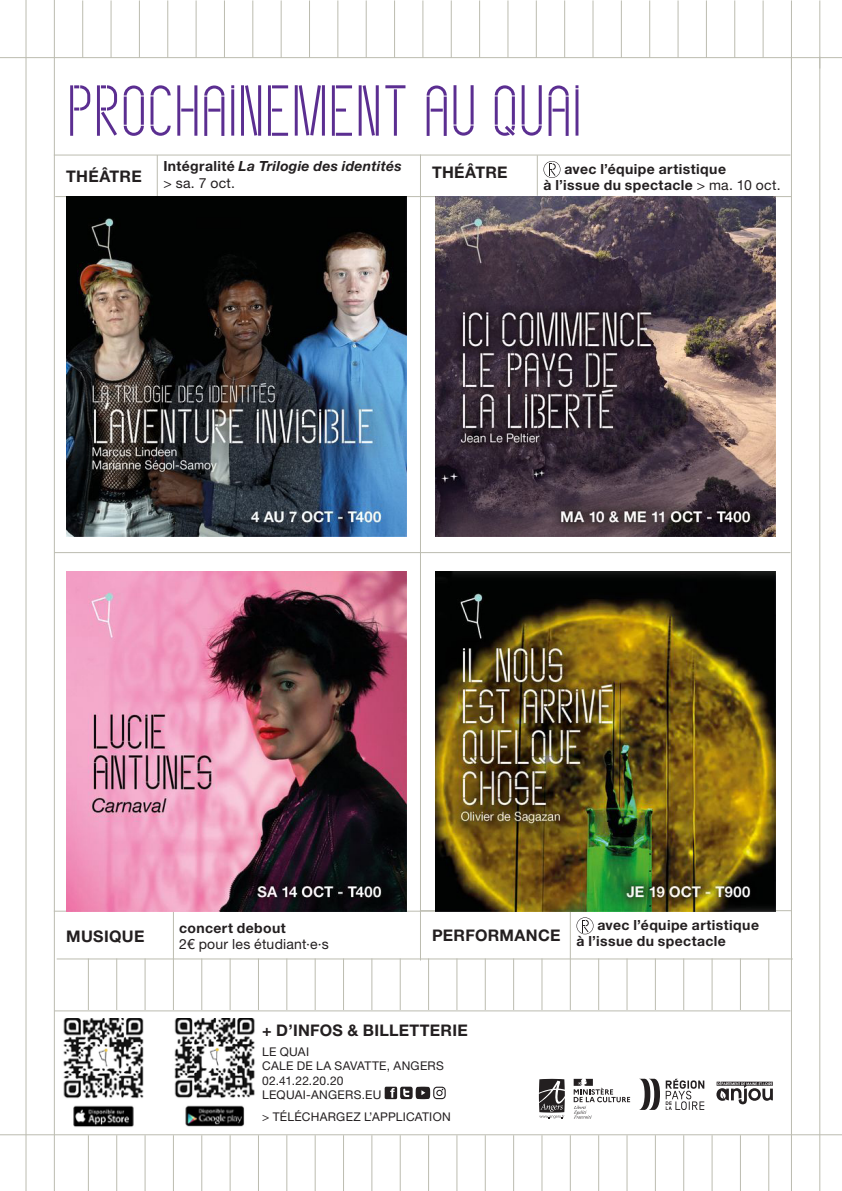
<style>
.page{position:relative;width:842px;height:1191px;background:#fff}
.page>*{position:absolute;margin:0;border:0;box-sizing:border-box;transform-origin:0 0}
.t1{font:72px "STENCILQUAI Regular";letter-spacing:-.005em;color:#5b2e91}
.t2{font:700 16px "Helvetica Neue LT Std";letter-spacing:.02em;color:#231f20}
.t3{font:700 14px/16px "Helvetica Neue LT Std";letter-spacing:.03em;color:#231f20}
.t4{font:italic 700 14px/16.8px "Helvetica Neue LT Std";letter-spacing:.02em;color:#231f20}
.t5{font:14px "Helvetica Neue LT Std";letter-spacing:.015em;color:#231f20}
.t6{font:12px/14.4px "Helvetica Neue LT Std";letter-spacing:.02em;color:#231f20}
.s1{font-style:normal}
.s2{font-weight:400;font-style:normal}
.s3{font-weight:400}
</style>
<div class="page">
<svg style="left:716px;top:1081px;width:57px;height:23px"></svg>
<svg style="left:574px;top:1078px;width:56px;height:40px"></svg>
<svg style="left:539px;top:1078px;width:26px;height:40px"></svg>
<svg style="left:639px;top:1078px;width:21px;height:32px"></svg>
<svg style="left:666px;top:1078px;width:38px;height:32px"></svg>
<hr style="left:0;top:57px;width:842px;height:1px;background:#bcbcb0">
<hr style="left:0;top:1134px;width:842px;height:1px;background:#bcbcb0">
<hr style="left:26px;top:0;width:1px;height:1191px;background:#bcbcb0">
<hr style="left:54px;top:0;width:1px;height:1191px;background:#bcbcb0">
<hr style="left:88px;top:1135px;width:1px;height:56px;background:#bcbcb0">
<hr style="left:116px;top:1135px;width:1px;height:56px;background:#bcbcb0">
<hr style="left:145px;top:1135px;width:1px;height:56px;background:#bcbcb0">
<hr style="left:173px;top:1135px;width:1px;height:56px;background:#bcbcb0">
<hr style="left:201px;top:1135px;width:1px;height:56px;background:#bcbcb0">
<hr style="left:230px;top:1135px;width:1px;height:56px;background:#bcbcb0">
<hr style="left:258px;top:1135px;width:1px;height:56px;background:#bcbcb0">
<hr style="left:286px;top:1135px;width:1px;height:56px;background:#bcbcb0">
<hr style="left:315px;top:1135px;width:1px;height:56px;background:#bcbcb0">
<hr style="left:343px;top:1135px;width:1px;height:56px;background:#bcbcb0">
<hr style="left:371px;top:1135px;width:1px;height:56px;background:#bcbcb0">
<hr style="left:400px;top:1135px;width:1px;height:56px;background:#bcbcb0">
<hr style="left:428px;top:1135px;width:1px;height:56px;background:#bcbcb0">
<hr style="left:456px;top:1135px;width:1px;height:56px;background:#bcbcb0">
<hr style="left:485px;top:1135px;width:1px;height:56px;background:#bcbcb0">
<hr style="left:513px;top:1135px;width:1px;height:56px;background:#bcbcb0">
<hr style="left:541px;top:1135px;width:1px;height:56px;background:#bcbcb0">
<hr style="left:570px;top:1135px;width:1px;height:56px;background:#bcbcb0">
<hr style="left:598px;top:1135px;width:1px;height:56px;background:#bcbcb0">
<hr style="left:626px;top:1135px;width:1px;height:56px;background:#bcbcb0">
<hr style="left:655px;top:1135px;width:1px;height:56px;background:#bcbcb0">
<hr style="left:683px;top:1135px;width:1px;height:56px;background:#bcbcb0">
<hr style="left:711px;top:1135px;width:1px;height:56px;background:#bcbcb0">
<hr style="left:740px;top:1135px;width:1px;height:56px;background:#bcbcb0">
<hr style="left:768px;top:1135px;width:1px;height:56px;background:#bcbcb0">
<hr style="left:791px;top:56px;width:1px;height:1135px;background:#bcbcb0">
<hr style="left:819px;top:57px;width:1px;height:1134px;background:#bcbcb0">
<hr style="left:82px;top:0;width:1px;height:58px;background:#bcbcb0">
<hr style="left:111px;top:0;width:1px;height:58px;background:#bcbcb0">
<hr style="left:139px;top:0;width:1px;height:58px;background:#bcbcb0">
<hr style="left:167px;top:0;width:1px;height:58px;background:#bcbcb0">
<hr style="left:196px;top:0;width:1px;height:58px;background:#bcbcb0">
<hr style="left:224px;top:0;width:1px;height:58px;background:#bcbcb0">
<hr style="left:252px;top:0;width:1px;height:58px;background:#bcbcb0">
<hr style="left:281px;top:0;width:1px;height:58px;background:#bcbcb0">
<hr style="left:309px;top:0;width:1px;height:58px;background:#bcbcb0">
<hr style="left:337px;top:0;width:1px;height:58px;background:#bcbcb0">
<hr style="left:366px;top:0;width:1px;height:58px;background:#bcbcb0">
<hr style="left:394px;top:0;width:1px;height:58px;background:#bcbcb0">
<hr style="left:422px;top:0;width:1px;height:58px;background:#bcbcb0">
<hr style="left:451px;top:0;width:1px;height:58px;background:#bcbcb0">
<hr style="left:479px;top:0;width:1px;height:58px;background:#bcbcb0">
<hr style="left:507px;top:0;width:1px;height:58px;background:#bcbcb0">
<hr style="left:536px;top:0;width:1px;height:58px;background:#bcbcb0">
<hr style="left:564px;top:0;width:1px;height:58px;background:#bcbcb0">
<hr style="left:592px;top:0;width:1px;height:58px;background:#bcbcb0">
<hr style="left:621px;top:0;width:1px;height:58px;background:#bcbcb0">
<hr style="left:649px;top:0;width:1px;height:58px;background:#bcbcb0">
<hr style="left:677px;top:0;width:1px;height:58px;background:#bcbcb0">
<hr style="left:706px;top:0;width:1px;height:58px;background:#bcbcb0">
<hr style="left:734px;top:0;width:1px;height:58px;background:#bcbcb0">
<hr style="left:763px;top:0;width:1px;height:58px;background:#bcbcb0">
<hr style="left:791px;top:0;width:1px;height:69px;background:#bcbcb0">
<hr style="left:819px;top:0;width:1px;height:69px;background:#bcbcb0">
<hr style="left:54px;top:154px;width:736px;height:1px;background:#bcbcb0">
<hr style="left:157px;top:155px;width:1px;height:41px;background:#bcbcb0">
<hr style="left:537px;top:155px;width:1px;height:41px;background:#bcbcb0">
<hr style="left:54px;top:552px;width:736px;height:1px;background:#bcbcb0">
<hr style="left:420px;top:154px;width:1px;height:806px;background:#bcbcb0">
<hr style="left:54px;top:910px;width:381px;height:1px;background:#bcbcb0">
<hr style="left:57px;top:958px;width:736px;height:1px;background:#bcbcb0">
<hr style="left:54px;top:1010px;width:736px;height:1px;background:#bcbcb0">
<hr style="left:88px;top:958px;width:1px;height:52px;background:#bcbcb0">
<hr style="left:116px;top:958px;width:1px;height:52px;background:#bcbcb0">
<hr style="left:145px;top:958px;width:1px;height:52px;background:#bcbcb0">
<hr style="left:173px;top:911px;width:1px;height:99px;background:#bcbcb0">
<hr style="left:201px;top:958px;width:1px;height:52px;background:#bcbcb0">
<hr style="left:230px;top:958px;width:1px;height:52px;background:#bcbcb0">
<hr style="left:258px;top:958px;width:1px;height:52px;background:#bcbcb0">
<hr style="left:286px;top:958px;width:1px;height:52px;background:#bcbcb0">
<hr style="left:315px;top:958px;width:1px;height:52px;background:#bcbcb0">
<hr style="left:343px;top:958px;width:1px;height:52px;background:#bcbcb0">
<hr style="left:371px;top:958px;width:1px;height:52px;background:#bcbcb0">
<hr style="left:400px;top:958px;width:1px;height:52px;background:#bcbcb0">
<hr style="left:428px;top:958px;width:1px;height:52px;background:#bcbcb0">
<hr style="left:456px;top:958px;width:1px;height:52px;background:#bcbcb0">
<hr style="left:485px;top:958px;width:1px;height:52px;background:#bcbcb0">
<hr style="left:513px;top:958px;width:1px;height:52px;background:#bcbcb0">
<hr style="left:541px;top:958px;width:1px;height:52px;background:#bcbcb0">
<hr style="left:570px;top:911px;width:1px;height:99px;background:#bcbcb0">
<hr style="left:598px;top:958px;width:1px;height:52px;background:#bcbcb0">
<hr style="left:626px;top:958px;width:1px;height:52px;background:#bcbcb0">
<hr style="left:655px;top:958px;width:1px;height:52px;background:#bcbcb0">
<hr style="left:683px;top:958px;width:1px;height:52px;background:#bcbcb0">
<hr style="left:711px;top:958px;width:1px;height:52px;background:#bcbcb0">
<hr style="left:740px;top:958px;width:1px;height:52px;background:#bcbcb0">
<hr style="left:768px;top:958px;width:1px;height:52px;background:#bcbcb0">
<hr style="left:55px;top:196px;width:737px;height:1px;background:#bcbcb0">
<hr style="left:420px;top:910px;width:372px;height:1px;background:#bcbcb0">
<svg style="left:576px;top:917px;width:17px;height:17px"></svg>
<svg style="left:543px;top:161px;width:17px;height:17px"></svg>
<img style="left:63px;top:1018px;width:192px;height:109px">
<svg style="left:385px;top:1086px;width:61px;height:13px"></svg>
<img style="left:67px;top:196px;width:340px;height:340px">
<img style="left:435px;top:196px;width:340px;height:340px">
<img style="left:67px;top:571px;width:340px;height:340px">
<img style="left:435px;top:571px;width:340px;height:340px">
<p class="t1" style="left:67px;top:74px;width:517px">PROCHAINEMENT AU QUAI</p>
<p class="t2" style="left:66px;top:166px;width:77px">THÉÂTRE</p>
<p class="t2" style="left:432px;top:163px;width:77px">THÉÂTRE</p>
<p class="t4" style="left:163px;top:157px;width:240px"><span class="s1">Intégralité</span> La Trilogie des identités <span class="s2">&gt; sa. 7 oct.</span></p>
<p class="t3" style="left:543px;top:160px;width:239px;text-indent:21px">avec l’équipe artistique<br>à l’issue du spectacle <span class="s3">&gt; ma. 10 oct.</span></p>
<p class="t3" style="left:179px;top:919px;width:108px">concert debout</p>
<p class="t5" style="left:179px;top:935px;width:151px">2€ pour les étudiant·e·s</p>
<p class="t2" style="left:66px;top:926px;width:80px">MUSIQUE</p>
<p class="t2" style="left:432px;top:925px;width:130px">PERFORMANCE</p>
<p class="t3" style="left:576px;top:916px;width:184px;text-indent:21px">avec l’équipe artistique à l’issue du spectacle</p>
<p class="t2" style="left:262px;top:1020px;width:207px">+ D’INFOS &amp; BILLETTERIE</p>
<p class="t6" style="left:262px;top:1044px;width:183px">LE QUAI<br>CALE DE LA SAVATTE, ANGERS</p>
<p class="t6" style="left:262px;top:1073px;width:83px">02.41.22.20.20</p>
<p class="t6" style="left:262px;top:1087px;width:121px">LEQUAI-ANGERS.EU</p>
<p class="t6" style="left:262px;top:1109px;width:190px">&gt; TÉLÉCHARGEZ L’APPLICATION</p>
</div>
